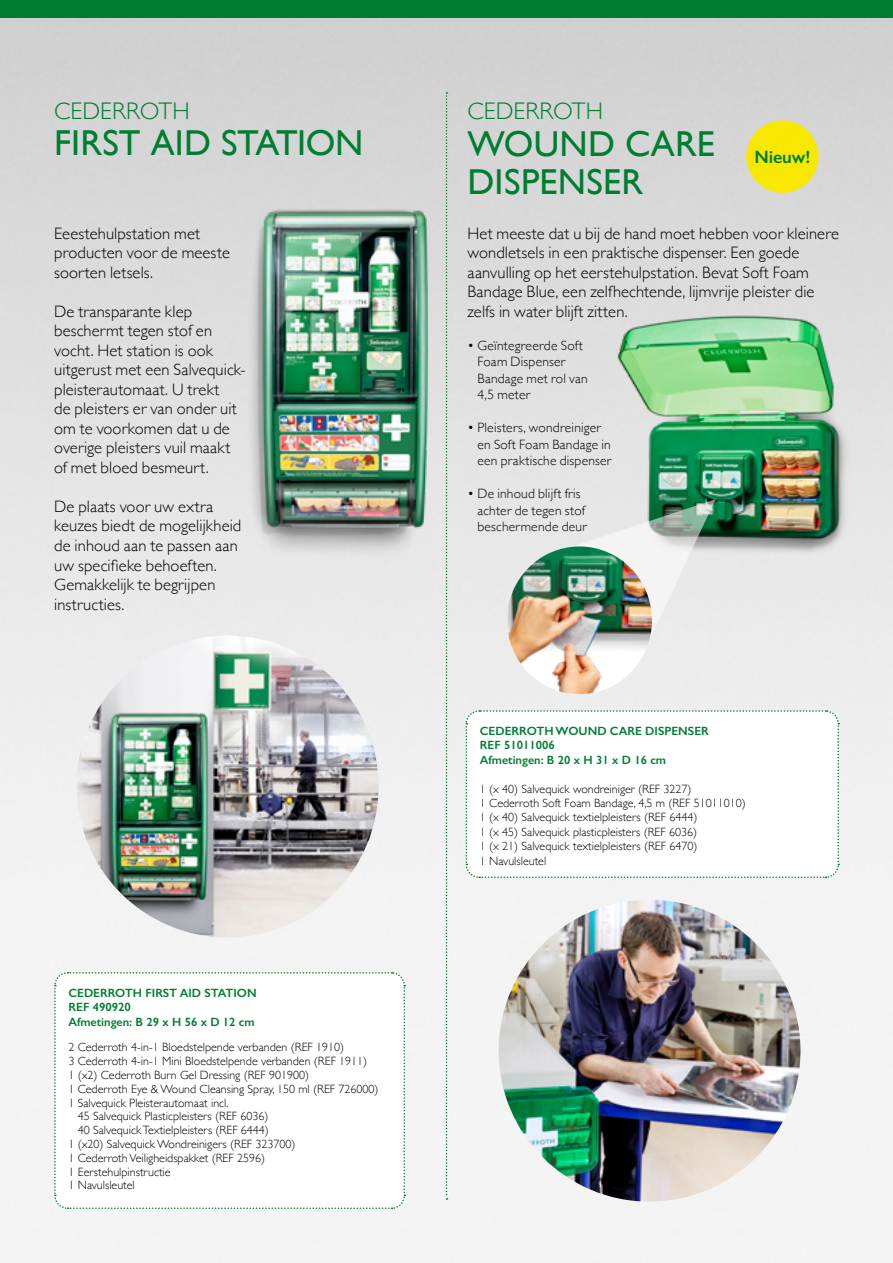
<style>
.page{position:relative;width:893px;height:1263px;background:#fff}
.page>*{position:absolute;margin:0;border:0;box-sizing:border-box;transform-origin:0 0}
.t1{font:36px/37.5px "Gill Sans";letter-spacing:.005em;color:#007d32}
.t2{font:300 24px "Gill Sans";letter-spacing:.005em;color:#007d32}
.t3{font:600 18px "Gill Sans";letter-spacing:-.005em;color:#007d32}
.t4{font:300 16.5px/19.5px "Gill Sans";letter-spacing:.01em;color:#000}
.t5{font:300 13.5px/16.5px "Gill Sans";letter-spacing:.015em;color:#000}
.t6{font:300 12px/14.4px "Gill Sans";color:#000}
.t7{font:600 12px/14.4px "Gill Sans";color:#007d32}
</style>
<div class="page">
<img style="left:0;top:17px;width:893px;height:1246px">
<div style="left:0;top:0;width:893px;height:17px;background:#007d32"></div>
<svg style="left:446px;top:92px;width:1px;height:1108px"></svg>
<img style="left:616px;top:308px;width:241px;height:264px">
<svg style="left:547px;top:499px;width:169px;height:159px"></svg>
<img style="left:507px;top:546px;width:145px;height:148px">
<svg style="left:465px;top:709px;width:375px;height:170px"></svg>
<img style="left:77px;top:635px;width:302px;height:302px;border-radius:151px">
<svg style="left:53px;top:971px;width:353px;height:239px"></svg>
<img style="left:218px;top:205px;width:259px;height:360px">
<div style="left:746px;top:120px;width:73px;height:73px;background:#f8e800;border-radius:50%"></div>
<img style="left:499px;top:900px;width:301px;height:302px;border-radius:151px">
<h2 class="t2" style="left:54px;top:92px;width:137px">CEDERROTH</h2>
<h1 class="t1" style="left:54px;top:123px;width:311px">FIRST AID STATION</h1>
<h3 class="t4" style="left:54px;top:223px;width:177px">Eeestehulpstation met producten voor de meeste soorten letsels.</h3>
<h3 class="t4" style="left:54px;top:301px;width:193px">De transparante klep beschermt tegen stof en vocht. Het station is ook uitgerust met een Salvequick&shy;pleisterautomaat. U trekt<br>de pleisters er van onder uit om te voorkomen dat u de overige pleisters vuil maakt of met bloed besmeurt.</h3>
<h3 class="t4" style="left:54px;top:496px;width:189px">De plaats voor uw extra keuzes biedt de mogelijkheid de inhoud aan te passen aan uw specifieke behoeften.<br>Gemakkelijk te begrijpen instructies.</h3>
<p class="t7" style="left:68px;top:985px;width:190px">CEDERROTH FIRST AID STATION<br>REF 490920<br>Afmetingen: B 29 x H 56 x D 12 cm</p>
<p class="t6" style="left:68px;top:1040px;width:277px">2 Cederroth 4-in-1 Bloedstelpende verbanden (REF 1910)</p>
<p class="t6" style="left:68px;top:1053px;width:300px">3 Cederroth 4-in-1 Mini Bloedstelpende verbanden (REF 1911)</p>
<p class="t6" style="left:68px;top:1067px;width:242px">1 (x2) Cederroth Burn Gel Dressing (REF 901900)</p>
<p class="t6" style="left:68px;top:1081px;width:312px">1 Cederroth Eye &amp; Wound Cleansing Spray, 150 ml (REF 726000)</p>
<p class="t6" style="left:68px;top:1095px;width:162px">1 Salvequick Pleisterautomaat incl.</p>
<p class="t6" style="left:78px;top:1109px;width:192px">45 Salvequick Plasticpleisters (REF 6036)</p>
<p class="t6" style="left:78px;top:1122px;width:193px">40 Salvequick Textielpleisters (REF 6444)</p>
<p class="t6" style="left:68px;top:1136px;width:229px">1 (x20) Salvequick Wondreinigers (REF 323700)</p>
<p class="t6" style="left:68px;top:1150px;width:198px">1 Cederroth Veiligheidspakket (REF 2596)</p>
<p class="t6" style="left:68px;top:1164px;width:104px">1 Eerstehulpinstructie</p>
<p class="t6" style="left:68px;top:1178px;width:68px">1 Navulsleutel</p>
<h2 class="t2" style="left:468px;top:92px;width:137px">CEDERROTH</h2>
<h1 class="t1" style="left:468px;top:125px;width:249px">WOUND CARE<br>DISPENSER</h1>
<h3 class="t3" style="left:754px;top:146px;width:57px">Nieuw!</h3>
<p class="t4" style="left:468px;top:223px;width:373px">Het meeste dat u bij de hand moet hebben voor kleinere wondletsels in een praktische dispenser. Een goede aanvulling op het eerstehulpstation. Bevat Soft Foam Bandage Blue, een zelfhechtende, lijmvrije pleister die zelfs in water blijft zitten.</p>
<p class="t5" style="left:477px;top:337px;width:112px;text-indent:-10px">• Geïntegreerde Soft<br>Foam Dispenser<br>Bandage met rol van<br>4,5 meter</p>
<p class="t5" style="left:477px;top:419px;width:135px;text-indent:-10px">• Pleisters, wondreiniger en Soft Foam Bandage in een praktische dispenser</p>
<p class="t5" style="left:477px;top:485px;width:111px;text-indent:-10px">• De inhoud blijft fris achter de tegen stof beschermende deur</p>
<p class="t7" style="left:480px;top:723px;width:231px">CEDERROTH WOUND CARE DISPENSER<br>REF 51011006<br>Afmetingen: B 20 x H 31 x D 16 cm</p>
<p class="t6" style="left:480px;top:781px;width:267px">1 (x 40) Salvequick wondreiniger (REF 3227)<br>1 Cederroth Soft Foam Bandage, 4,5 m (REF 51011010)<br>1 (x 40) Salvequick textielpleisters (REF 6444)<br>1 (x 45) Salvequick plasticpleisters (REF 6036)<br>1 (x 21) Salvequick textielpleisters (REF 6470)<br>1 Navulsleutel</p>
</div>
